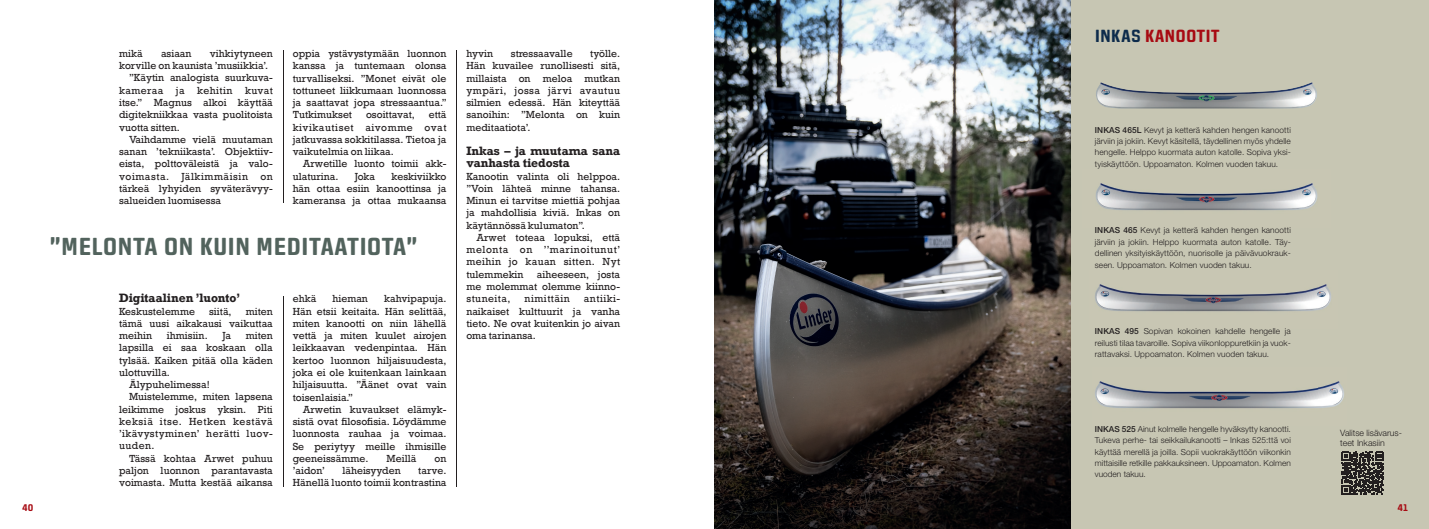
<style>
.page{position:relative;width:1429px;height:529px;background:#fff}
.page>*{position:absolute;margin:0;border:0;box-sizing:border-box;transform-origin:0 0}
.t1{font:700 24.5px "Fromthe Internet Rg";color:#52635d}
.t2{font:700 17.5px "Fromthe Internet Rg";color:#a70a12}
.t3{font:700 11.38px/12.2px "Rockwell";color:#231f20}
.t4{font:9.62px/12.2px "Rockwell";color:#231f20;text-align:justify}
.t5{font:9.62px "Rockwell";letter-spacing:.04em;color:#231f20}
.t6{font:9.62px "Rockwell";letter-spacing:.055em;color:#231f20}
.t7{font:9.62px "Rockwell";letter-spacing:.045em;color:#231f20}
.t8{font:700 9.62px "Fromthe Internet Rg";color:#a70a12}
.t9{font:300 8.75px/10.5px "Helvetica Neue LT Std";color:#231f20}
.t10{font:300 8.31px/11.4px "Helvetica Neue LT Std";letter-spacing:.01em;color:#231f20;text-align:justify}
.s1{color:#0d2b4b}
.s2{font-weight:500}
</style>
<div class="page">
<img style="left:714px;top:0;width:357px;height:528px">
<div style="left:1071px;top:0;width:358px;height:528px;background:#c7c6b3"></div>
<img style="left:1096px;top:183px;width:222px;height:28px">
<img style="left:1095px;top:284px;width:236px;height:28px">
<img style="left:1095px;top:381px;width:249px;height:28px">
<img style="left:1096px;top:82px;width:221px;height:27px">
<svg style="left:1341px;top:451px;width:43px;height:43px"></svg>
<hr style="left:283px;top:50px;width:1px;height:153px;background:#231f20">
<hr style="left:457px;top:50px;width:1px;height:436px;background:#231f20">
<hr style="left:283px;top:296px;width:1px;height:190px;background:#231f20">
<p class="t4" style="left:119px;top:47px;width:25px">mikä</p>
<p class="t4" style="left:161px;top:47px;width:32px">asiaan</p>
<p class="t4" style="left:210px;top:47px;width:64px">vihkiytyneen</p>
<p class="t4" style="left:119px;top:60px;width:151px">korville on kaunista ’musiikkia’.</p>
<p class="t4" style="left:129px;top:72px;width:145px">”Käytin analogista suurkuva-</p>
<p class="t5" style="left:119px;top:84px;width:46px">kameraa</p>
<p class="t4" style="left:176px;top:84px;width:10px">ja</p>
<p class="t5" style="left:197px;top:84px;width:37px">kehitin</p>
<p class="t4" style="left:119px;top:84px;width:155px;text-indent:126px">kuvat itse.” Magnus alkoi käyttää digitekniikkaa vasta puolitoista vuotta sitten.</p>
<p class="t4" style="left:119px;top:133px;width:155px;text-indent:10px">Vaihdamme vielä muutaman sanan ’tekniikasta’. Objektiiv&shy;eista, polttoväleistä ja valo&shy;voimasta.</p>
<p class="t6" style="left:181px;top:170px;width:68px">Jälkimmäisin</p>
<p class="t4" style="left:119px;top:170px;width:155px;text-indent:141px">on tärkeä lyhyiden syväterävyy&shy;salueiden luomisessa</p>
<p class="t4" style="left:293px;top:47px;width:155px">oppia ystävystymään luonnon kanssa ja tuntemaan olonsa turvalliseksi. ”Monet eivät ole tottuneet liikkumaan luonnossa ja saattavat jopa stressaantua.” Tutkimukset</p>
<p class="t4" style="left:366px;top:109px;width:50px">osoittavat,</p>
<p class="t4" style="left:293px;top:109px;width:155px;text-indent:136px">että kivikautiset aivomme ovat jatkuvassa sokkitilassa. Tietoa ja vaikutelmia on liikaa.</p>
<p class="t4" style="left:293px;top:158px;width:155px;text-indent:10px">Arwetille luonto toimii akk&shy;ulaturina.</p>
<p class="t4" style="left:293px;top:170px;width:155px;text-indent:99px">keskiviikko hän ottaa esiin kanoottinsa ja kameransa ja ottaa mukaansa</p>
<p class="t4" style="left:355px;top:170px;width:22px">Joka</p>
<h1 class="t1" style="left:50px;top:231px;width:369px">”MELONTA ON KUIN MEDITAATIOTA”</h1>
<p class="t3" style="left:119px;top:291px;width:122px">Digitaalinen ’luonto’</p>
<p class="t4" style="left:119px;top:305px;width:77px">Keskustelemme</p>
<p class="t4" style="left:209px;top:305px;width:24px">siitä,</p>
<p class="t4" style="left:119px;top:305px;width:155px;text-indent:127px">miten tämä uusi aikakausi vaikuttaa meihin</p>
<p class="t4" style="left:167px;top:329px;width:42px">ihmisiin.</p>
<p class="t4" style="left:222px;top:329px;width:10px">Ja</p>
<p class="t4" style="left:246px;top:329px;width:29px">miten</p>
<p class="t4" style="left:119px;top:341px;width:155px">lapsilla ei saa koskaan olla</p>
<p class="t4" style="left:119px;top:354px;width:155px">tylsää. Kaiken pitää olla käden</p>
<p class="t4" style="left:119px;top:366px;width:52px">ulottuvilla.</p>
<p class="t4" style="left:129px;top:378px;width:82px">Älypuhelimessa!</p>
<p class="t4" style="left:129px;top:390px;width:145px">Muistelemme, miten lapsena</p>
<p class="t4" style="left:119px;top:403px;width:155px">leikimme joskus yksin. Piti</p>
<p class="t6" style="left:119px;top:415px;width:155px">keksiä itse. Hetken kestävä</p>
<p class="t5" style="left:119px;top:427px;width:155px">’ikävystyminen’ herätti luov-</p>
<p class="t4" style="left:119px;top:439px;width:37px">uuden.</p>
<p class="t4" style="left:129px;top:452px;width:145px">Tässä kohtaa Arwet puhuu</p>
<p class="t4" style="left:119px;top:464px;width:155px">paljon luonnon parantavasta</p>
<p class="t4" style="left:119px;top:476px;width:155px">voimasta. Mutta kestää aikansa</p>
<p class="t4" style="left:293px;top:293px;width:155px;text-indent:92px">kahvipapuja.<br>Hän etsii keitaita. Hän selittää, miten kanootti on niin lähellä vettä ja miten kuulet airojen leikkaavan vedenpintaa. Hän kertoo luonnon hiljaisuudesta, joka ei ole kuitenkaan lainkaan hiljaisuutta. ”Äänet ovat vain toisenlaisia.”</p>
<p class="t4" style="left:293px;top:403px;width:155px;text-indent:10px">Arwetin kuvaukset elämyk&shy;sistä ovat filosofisia. Löydämme luonnosta rauhaa ja voimaa.<br>Se periytyy meille ihmisille geeneissämme.</p>
<p class="t4" style="left:293px;top:293px;width:25px">ehkä</p>
<p class="t4" style="left:332px;top:293px;width:37px">hieman</p>
<p class="t4" style="left:387px;top:452px;width:31px">Meillä</p>
<p class="t4" style="left:434px;top:452px;width:14px">on</p>
<p class="t4" style="left:293px;top:464px;width:34px">’aidon’</p>
<p class="t4" style="left:342px;top:464px;width:60px">läheisyyden</p>
<p class="t4" style="left:293px;top:464px;width:155px;text-align:right">tarve.<br>Hänellä luonto toimii kontrastina</p>
<p class="t4" style="left:466px;top:48px;width:28px">hyvin</p>
<p class="t4" style="left:511px;top:48px;width:63px">stressaavalle</p>
<p class="t4" style="left:466px;top:48px;width:155px;text-indent:124px">työlle.<br>Hän kuvailee runollisesti sitä, millaista on meloa mutkan ympäri, jossa järvi avautuu silmien edessä. Hän kiteyttää sanoihin: ”Melonta on kuin meditaatiota’.</p>
<p class="t3" style="left:466px;top:144px;width:155px">Inkas – ja muutama sana vanhasta tiedosta</p>
<p class="t4" style="left:466px;top:170px;width:155px">Kanootin valinta oli helppoa. ”Voin lähteä minne tahansa.<br>Minun ei tarvitse miettiä pohjaa ja mahdollisia kiviä. Inkas on käytännössä kulumaton”.</p>
<p class="t4" style="left:466px;top:231px;width:155px;text-indent:10px">Arwet toteaa lopuksi, että melonta on ’’marinoitunut’ meihin jo kauan sitten. Nyt tulemmekin</p>
<p class="t4" style="left:466px;top:268px;width:155px;text-indent:71px">aiheeseen, josta me molemmat olemme kiinno&shy;stuneita,</p>
<p class="t4" style="left:466px;top:292px;width:155px;text-indent:117px">antiiki&shy;naikaiset kulttuurit ja vanha tieto. Ne ovat kuitenkin jo aivan oma tarinansa.</p>
<p class="t7" style="left:524px;top:292px;width:47px">nimittäin</p>
<h2 class="t2" style="left:1095px;top:25px;width:126px"><span class="s1">INKAS</span> KANOOTIT</h2>
<p class="t10" style="left:1095px;top:124px;width:197px"><span class="s2">INKAS 465L</span> Kevyt ja ketterä kahden hengen kanootti järviin ja jokiin. Kevyt käsitellä, täydellinen myös yhdelle hengelle. Helppo kuormata auton katolle. Sopiva yksi&shy;tyiskäyttöön. Uppoamaton. Kolmen vuoden takuu.</p>
<p class="t10" style="left:1095px;top:224px;width:197px"><span class="s2">INKAS 465</span> Kevyt ja ketterä kahden hengen kanootti järviin ja jokiin. Helppo kuormata auton katolle. Täy&shy;dellinen yksityiskäyttöön, nuorisolle ja päivävuokrauk&shy;seen. Uppoamaton. Kolmen vuoden takuu.</p>
<p class="t10" style="left:1095px;top:325px;width:197px"><span class="s2">INKAS 495</span> Sopivan kokoinen kahdelle hengelle ja reilusti tilaa tavaroille. Sopiva viikonloppuretkiin ja vuok&shy;rattavaksi. Uppoamaton. Kolmen vuoden takuu.</p>
<p class="t10" style="left:1095px;top:422px;width:197px"><span class="s2">INKAS 525</span> Ainut kolmelle hengelle hyväksytty kanootti.<br>Tukeva perhe- tai seikkailukanootti – Inkas 525:ttä voi käyttää merellä ja joilla. Sopii vuokrakäyttöön viikonkin mittaisille retkille pakkauksineen. Uppoamaton. Kolmen vuoden takuu.</p>
<p class="t9" style="left:1340px;top:427px;width:63px">Valitse lisävarus&shy;teet Inkasiin</p>
<p class="t8" style="left:22px;top:502px;width:13px">40</p>
<p class="t8" style="left:1397px;top:502px;width:12px">41</p>
</div>
